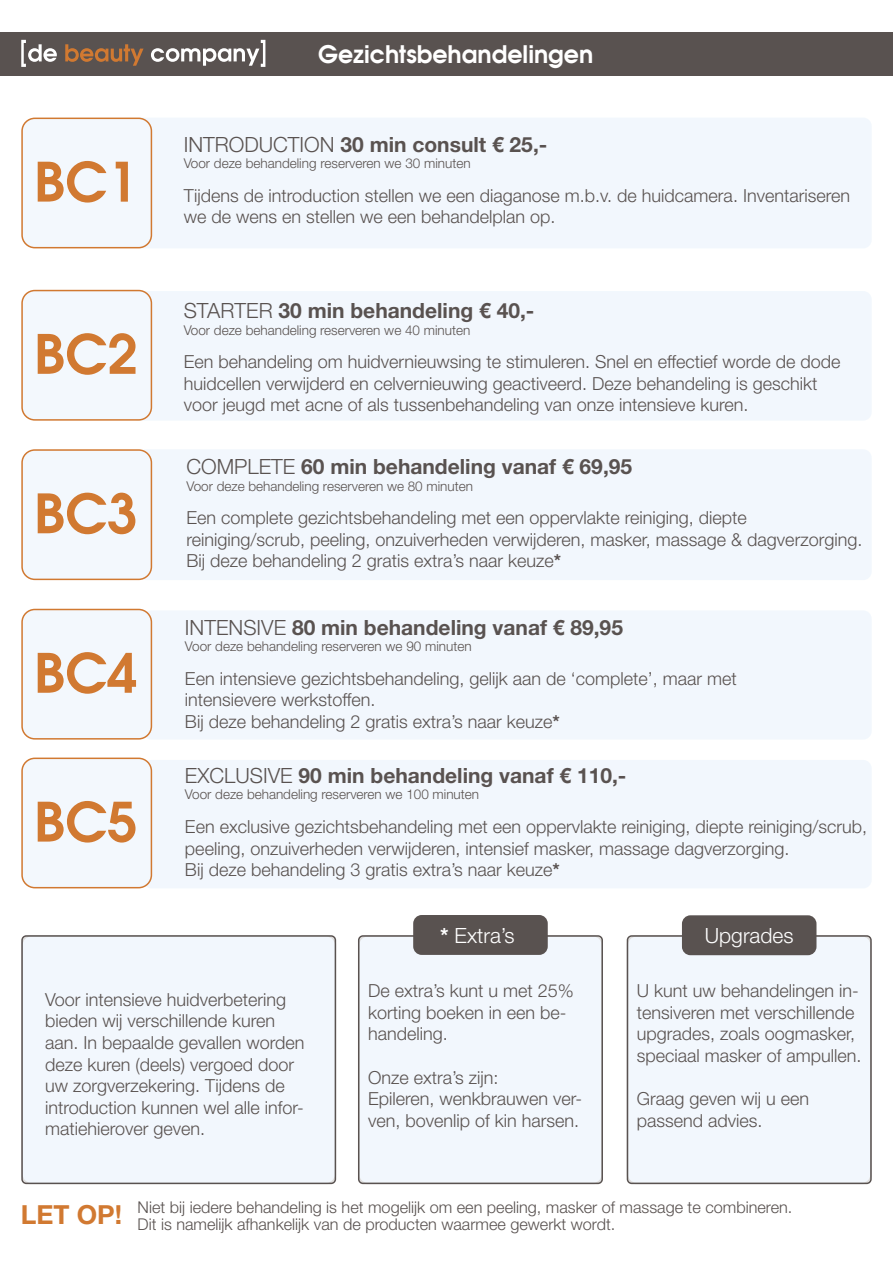
<style>
.page{position:relative;width:893px;height:1263px;background:#fff}
.page>*{position:absolute;margin:0;border:0;box-sizing:border-box;transform-origin:0 0}
.t1{font:54px "Avant Garde Gothic Bold T.";color:#d17931}
.t2{font:23.7px "Avant Garde Gothic Bold T.";color:#fff}
.t3{font:700 21px "Helvetica Neue LT Std";color:#595250}
.t4{font:300 21px "Helvetica Neue LT Std";color:#fff}
.t5{font:300 18px/21.6px "Helvetica Neue LT Std";color:#595250}
.t6{font:300 16.2px/16.5px "Helvetica Neue LT Std";color:#595250}
.t7{font:300 13.5px "Helvetica Neue LT Std";color:#595250}
.s1{font-weight:300}
.s2{font-weight:700}
</style>
<div class="page">
<div style="left:134px;top:118px;width:738px;height:130px;background:#f2f7fd;border-radius:9px"></div>
<div style="left:130px;top:291px;width:742px;height:130px;background:#f2f7fd;border-radius:9px"></div>
<div style="left:138px;top:449px;width:734px;height:131px;background:#f2f7fd;border-radius:9px"></div>
<div style="left:143px;top:610px;width:729px;height:130px;background:#f2f7fd;border-radius:9px"></div>
<div style="left:143px;top:760px;width:729px;height:128px;background:#f2f7fd;border-radius:9px"></div>
<div style="left:359px;top:936px;width:243px;height:247px;background:#f2f7fd;border-radius:9px"></div>
<div style="left:627px;top:936px;width:244px;height:247px;background:#f2f7fd;border-radius:9px"></div>
<div style="left:358px;top:935px;width:245px;height:249px;border:2px solid #595250;border-radius:4px"></div>
<div style="left:627px;top:935px;width:245px;height:249px;border:2px solid #595250;border-radius:4px"></div>
<div style="left:413px;top:915px;width:135px;height:40px;background:#595250;border-radius:9px"></div>
<div style="left:682px;top:915px;width:134px;height:40px;background:#595250;border-radius:9px"></div>
<div style="left:22px;top:118px;width:129px;height:130px;background:#f3f8fd;border-radius:13px"></div>
<div style="left:21px;top:118px;width:131px;height:130px;border:2px solid #d17931;border-radius:13px"></div>
<div style="left:0;top:33px;width:893px;height:43px;background:#595250"></div>
<svg style="left:65px;top:44px;width:79px;height:22px"></svg>
<svg style="left:21px;top:40px;width:36px;height:27px"></svg>
<svg style="left:151px;top:40px;width:114px;height:27px"></svg>
<div style="left:22px;top:291px;width:129px;height:129px;background:#f3f8fd;border-radius:13px"></div>
<div style="left:21px;top:290px;width:131px;height:131px;border:2px solid #d17931;border-radius:13px"></div>
<div style="left:22px;top:450px;width:129px;height:129px;background:#f3f8fd;border-radius:13px"></div>
<div style="left:21px;top:449px;width:131px;height:131px;border:2px solid #d17931;border-radius:13px"></div>
<div style="left:22px;top:609px;width:129px;height:130px;background:#f3f8fd;border-radius:13px"></div>
<div style="left:21px;top:609px;width:131px;height:131px;border:2px solid #d17931;border-radius:13px"></div>
<div style="left:22px;top:758px;width:129px;height:130px;background:#f3f8fd;border-radius:13px"></div>
<div style="left:21px;top:757px;width:131px;height:131px;border:2px solid #d17931;border-radius:13px"></div>
<div style="left:22px;top:936px;width:313px;height:247px;background:#f2f7fd;border-radius:9px"></div>
<div style="left:21px;top:935px;width:315px;height:249px;border:2px solid #595250;border-radius:9px"></div>
<h1 class="t1" style="left:34px;top:146px;width:105px">BC1</h1>
<h1 class="t1" style="left:34px;top:318px;width:105px">BC2</h1>
<h1 class="t1" style="left:34px;top:478px;width:105px">BC3</h1>
<h1 class="t1" style="left:34px;top:637px;width:105px">BC4</h1>
<h1 class="t1" style="left:34px;top:786px;width:105px">BC5</h1>
<h2 class="t2" style="left:318px;top:39px;width:277px">Gezichtsbehandelingen</h2>
<p class="t3" style="left:184px;top:131px;width:365px"><span class="s1">INTRODUCTION</span> 30 min consult € 25,-</p>
<p class="t7" style="left:184px;top:155px;width:288px">Voor deze behandeling reserveren we 30 minuten</p>
<p class="t5" style="left:184px;top:184px;width:668px">Tijdens de introduction stellen we een diaganose m.b.v. de huidcamera. Inventariseren we de wens en stellen we een behandelplan op.</p>
<p class="t3" style="left:184px;top:298px;width:352px"><span class="s1">STARTER</span> 30 min behandeling € 40,-</p>
<p class="t7" style="left:184px;top:321px;width:288px">Voor deze behandeling reserveren we 40 minuten</p>
<p class="t5" style="left:184px;top:351px;width:658px">Een behandeling om huidvernieuwsing te stimuleren. Snel en effectief worde de dode huidcellen verwijderd en celvernieuwing geactiveerd. Deze behandeling is geschikt voor jeugd met acne of als tussenbehandeling van onze intensieve kuren.</p>
<p class="t3" style="left:186px;top:454px;width:447px"><span class="s1">COMPLETE</span> 60 min behandeling vanaf € 69,95</p>
<p class="t7" style="left:186px;top:477px;width:288px">Voor deze behandeling reserveren we 80 minuten</p>
<p class="t5" style="left:186px;top:506px;width:677px">Een complete gezichtsbehandeling met een oppervlakte reiniging, diepte reiniging/scrub, peeling, onzuiverheden verwijderen, masker, massage &amp; dagverzorging.<br>Bij deze behandeling 2 gratis extra’s naar keuze<span class="s2">*</span></p>
<p class="t3" style="left:185px;top:614px;width:439px"><span class="s1">INTENSIVE</span> 80 min behandeling vanaf € 89,95</p>
<p class="t7" style="left:185px;top:638px;width:288px">Voor deze behandeling reserveren we 90 minuten</p>
<p class="t5" style="left:185px;top:667px;width:553px">Een intensieve gezichtsbehandeling, gelijk aan de ‘complete’, maar met intensievere werkstoffen.<br>Bij deze behandeling 2 gratis extra’s naar keuze<span class="s2">*</span></p>
<p class="t3" style="left:185px;top:763px;width:443px"><span class="s1">EXCLUSIVE</span> 90 min behandeling vanaf € 110,-</p>
<p class="t7" style="left:185px;top:786px;width:296px">Voor deze behandeling reserveren we 100 minuten</p>
<p class="t5" style="left:185px;top:815px;width:684px">Een exclusive gezichtsbehandeling met een oppervlakte reiniging, diepte reiniging/scrub, peeling, onzuiverheden verwijderen, intensief masker, massage dagverzorging.<br>Bij deze behandeling 3 gratis extra’s naar keuze<span class="s2">*</span></p>
<p class="t4" style="left:440px;top:922px;width:76px"><span class="s2">*</span> Extra’s</p>
<p class="t4" style="left:705px;top:922px;width:90px">Upgrades</p>
<p class="t5" style="left:45px;top:988px;width:261px">Voor intensieve huidverbetering bieden wij verschillende kuren aan. In bepaalde gevallen worden deze kuren (deels) vergoed door uw zorgverzekering. Tijdens de introduction kunnen wel alle infor&shy;matiehierover geven.</p>
<p class="t5" style="left:368px;top:979px;width:207px">De extra’s kunt u met 25% korting boeken in een be&shy;handeling.</p>
<p class="t5" style="left:368px;top:1066px;width:216px">Onze extra’s zijn:<br>Epileren, wenkbrauwen ver&shy;ven, bovenlip of kin harsen.</p>
<p class="t5" style="left:637px;top:979px;width:226px">U kunt uw behandelingen in&shy;tensiveren met verschillende upgrades, zoals oogmasker, speciaal masker of ampullen.</p>
<p class="t5" style="left:637px;top:1087px;width:174px">Graag geven wij u een passend advies.</p>
<p class="t6" style="left:21px;top:1199px;width:773px;text-indent:117px">Niet bij iedere behandeling is het mogelijk om een peeling, masker of massage te combineren.<br><sup>LET</sup> <sup>OP!</sup> Dit is namelijk afhankelijk van de producten waarmee gewerkt wordt.</p>
</div>
